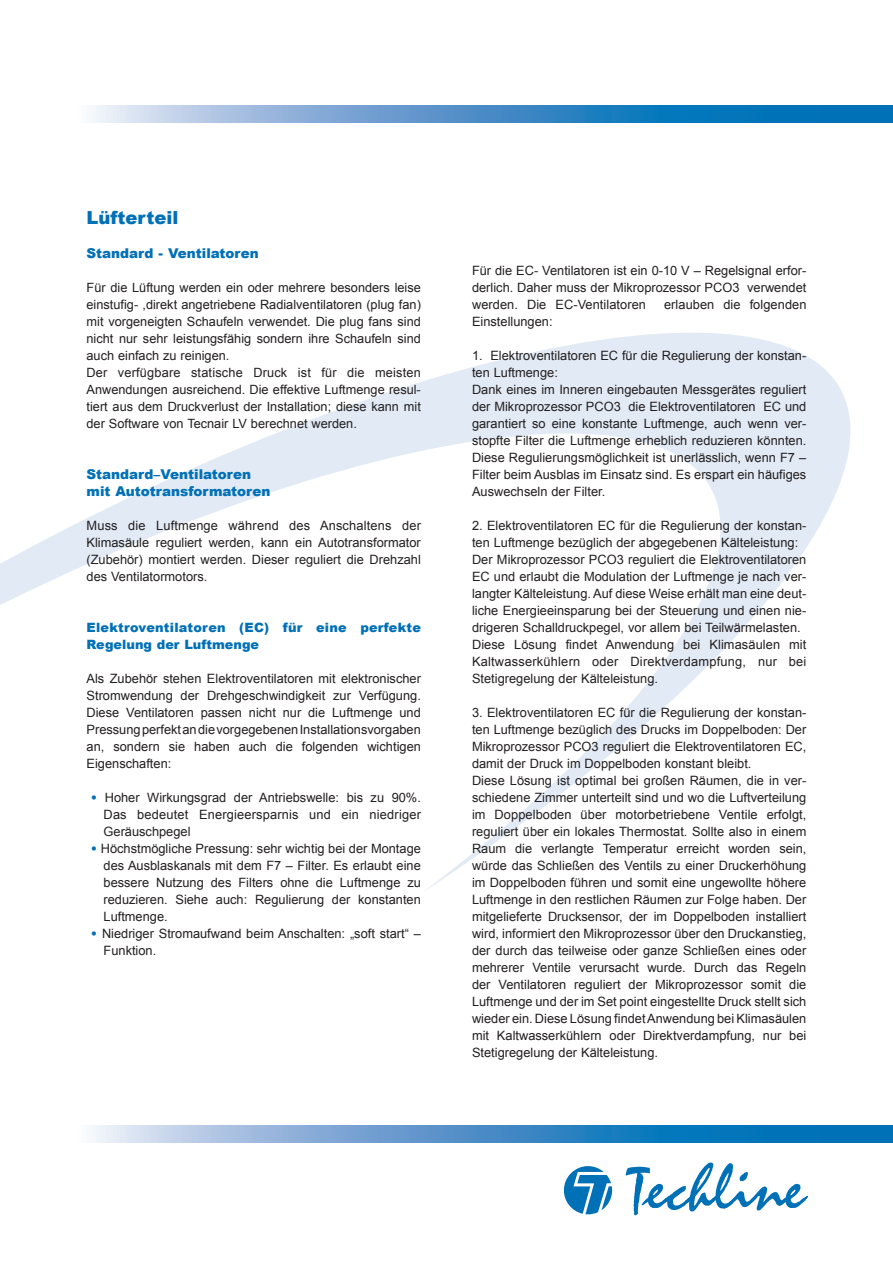
<style>
.page{position:relative;width:893px;height:1263px;background:#fff}
.page>*{position:absolute;margin:0;border:0;box-sizing:border-box;transform-origin:0 0}
.t1{font:900 18px "Arial";color:#0070b7}
.t2{font:900 13.5px/17px "Arial";color:#0070b7}
.t3{font:12.9px/17px "Arial";color:#231f20;text-align:justify}
.t4{font:900 12.9px/17px "Arial";letter-spacing:.02em;color:#0070b7}
.t5{font:12.75px/17px "Arial";color:#231f20}
.s1{font-weight:900;color:#0070b7}
</style>
<div class="page">
<svg style="left:0;top:333px;width:851px;height:558px"></svg>
<svg style="left:93px;top:1125px;width:800px;height:18px;background:#5297cb"></svg>
<svg style="left:93px;top:105px;width:800px;height:17px;background:#5297cb"></svg>
<svg style="left:564px;top:1166px;width:48px;height:48px"></svg>
<svg style="left:626px;top:1162px;width:182px;height:53px"></svg>
<h1 class="t1" style="left:87px;top:205px;width:93px">Lüfterteil</h1>
<p class="t2" style="left:87px;top:244px;width:174px">Standard - Ventilatoren</p>
<p class="t5" style="left:87px;top:279px;width:336px">Für die Lüftung werden ein oder mehrere besonders leise einstufig- ,direkt angetriebene Radialventilatoren (plug fan) mit vorgeneigten Schaufeln verwendet. Die plug fans sind nicht nur sehr leistungsfähig sondern ihre Schaufeln sind auch einfach zu reinigen.<br>Der verfügbare statische Druck ist für die meisten Anwendungen ausreichend. Die effektive Luftmenge resul&shy;tiert aus dem Druckverlust der Installation; diese kann mit der Software von Tecnair LV berechnet werden.</p>
<p class="t2" style="left:87px;top:465px;width:185px">Standard–Ventilatoren mit Autotransformatoren</p>
<p class="t3" style="left:87px;top:517px;width:336px">Muss die Luftmenge während des Anschaltens der Klimasäule reguliert werden, kann ein Autotransformator (Zubehör) montiert werden. Dieser reguliert die Drehzahl des Ventilatormotors.</p>
<p class="t4" style="left:87px;top:619px;width:336px">Elektroventilatoren (EC) für eine perfekte<br>Regelung der Luftmenge</p>
<p class="t3" style="left:87px;top:670px;width:336px">Als Zubehör stehen Elektroventilatoren mit elektronischer Stromwendung der Drehgeschwindigkeit zur Verfügung.<br>Diese Ventilatoren passen nicht nur die Luftmenge und Pressung perfekt an die vorgegebenen Installationsvorgaben an, sondern sie haben auch die folgenden wichtigen Eigenschaften:</p>
<p class="t3" style="left:104px;top:789px;width:319px;text-indent:-13px"><span class="s1">•</span> Hoher Wirkungsgrad der Antriebswelle: bis zu 90%.<br>Das bedeutet Energieersparnis und ein niedriger Geräuschpegel</p>
<p class="t3" style="left:104px;top:840px;width:319px;text-indent:-13px"><span class="s1">•</span> Höchstmögliche Pressung: sehr wichtig bei der Montage des Ausblaskanals mit dem F7 – Filter. Es erlaubt eine bessere Nutzung des Filters ohne die Luftmenge zu reduzieren. Siehe auch: Regulierung der konstanten Luftmenge.</p>
<p class="t3" style="left:104px;top:925px;width:319px;text-indent:-13px"><span class="s1">•</span> Niedriger Stromaufwand beim Anschalten: „soft start“ –<br>Funktion.</p>
<p class="t3" style="left:472px;top:262px;width:336px">Für die EC- Ventilatoren ist ein 0-10 V – Regelsignal erfor&shy;derlich. Daher muss der Mikroprozessor PCO3 verwendet werden. Die EC-Ventilatoren</p>
<p class="t3" style="left:664px;top:296px;width:144px">erlauben die folgenden</p>
<p class="t3" style="left:472px;top:313px;width:82px">Einstellungen:</p>
<p class="t3" style="left:472px;top:347px;width:336px;text-align:left">1. Elektroventilatoren EC für die Regulierung der konstan&shy;ten Luftmenge:<br>Dank eines im Inneren eingebauten Messgerätes reguliert der Mikroprozessor PCO3 die Elektroventilatoren EC und garantiert so eine konstante Luftmenge, auch wenn ver&shy;stopfte Filter die Luftmenge erheblich reduzieren könnten.<br>Diese Regulierungsmöglichkeit ist unerlässlich, wenn F7 – Filter beim Ausblas im Einsatz sind. Es erspart ein häufiges Auswechseln der Filter.</p>
<p class="t3" style="left:472px;top:517px;width:336px;text-align:left">2. Elektroventilatoren EC für die Regulierung der konstan&shy;ten Luftmenge bezüglich der abgegebenen Kälteleistung:<br>Der Mikroprozessor PCO3 reguliert die Elektroventilatoren EC und erlaubt die Modulation der Luftmenge je nach ver&shy;langter Kälteleistung. Auf diese Weise erhält man eine deut&shy;liche Energieeinsparung bei der Steuerung und einen nie&shy;drigeren Schalldruckpegel, vor allem bei Teilwärmelasten.<br>Diese Lösung findet Anwendung bei Klimasäulen mit Kaltwasserkühlern oder Direktverdampfung, nur bei Stetigregelung der Kälteleistung.</p>
<p class="t3" style="left:472px;top:704px;width:336px;text-align:left">3. Elektroventilatoren EC für die Regulierung der konstan&shy;ten Luftmenge bezüglich des Drucks im Doppelboden: Der Mikroprozessor PCO3 reguliert die Elektroventilatoren EC, damit der Druck im Doppelboden konstant bleibt.<br>Diese Lösung ist optimal bei großen Räumen, die in ver&shy;schiedene Zimmer unterteilt sind und wo die Luftverteilung im Doppelboden über motorbetriebene Ventile erfolgt, reguliert über ein lokales Thermostat. Sollte also in einem Raum die verlangte Temperatur erreicht worden sein, würde das Schließen des Ventils zu einer Druckerhöhung im Doppelboden führen und somit eine ungewollte höhere Luftmenge in den restlichen Räumen zur Folge haben. Der mitgelieferte Drucksensor, der im Doppelboden installiert wird, informiert den Mikroprozessor über den Druckanstieg, der durch das teilweise oder ganze Schließen eines oder mehrerer Ventile verursacht wurde. Durch das Regeln der Ventilatoren reguliert der Mikroprozessor somit die Luftmenge und der im Set point eingestellte Druck stellt sich wieder ein. Diese Lösung findet Anwendung bei Klimasäulen mit Kaltwasserkühlern oder Direktverdampfung, nur bei Stetigregelung der Kälteleistung.</p>
</div>
